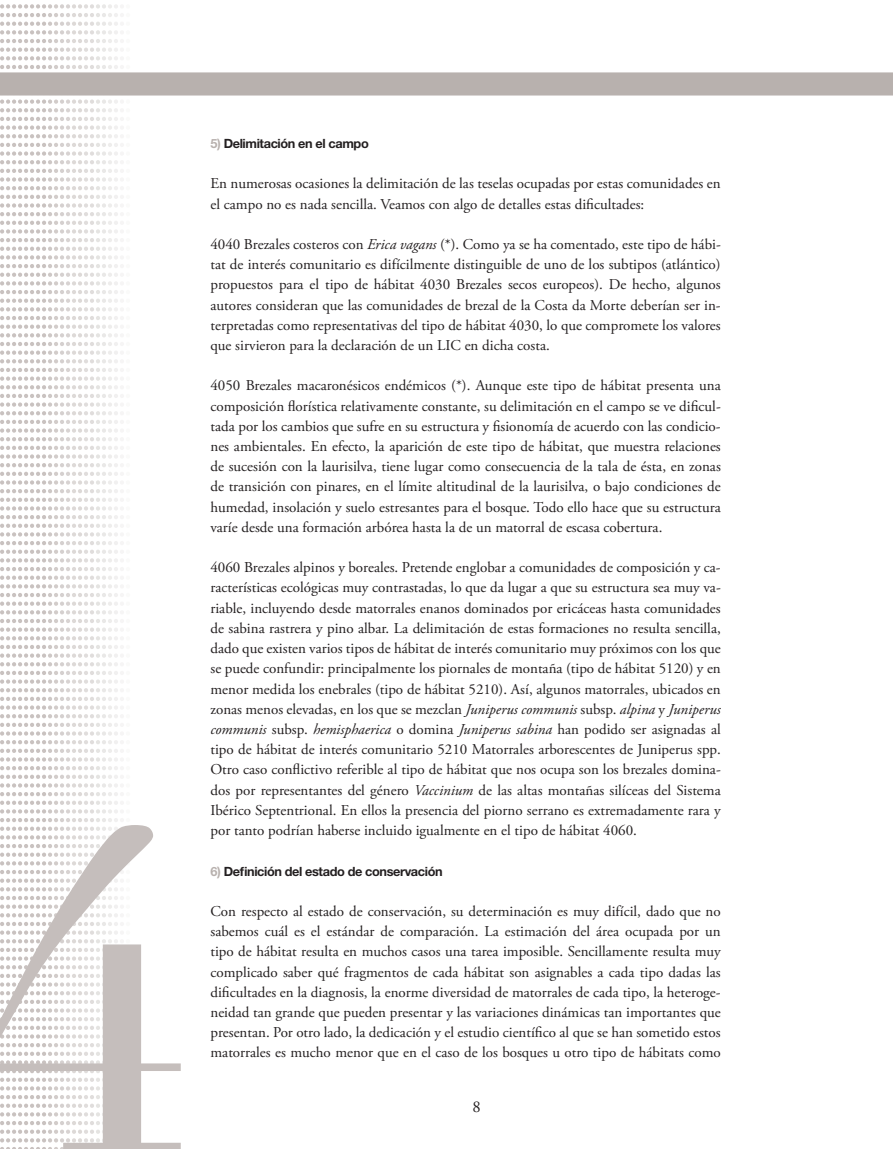
<style>
.page{position:relative;width:893px;height:1149px;background:#fff}
.page>*{position:absolute;margin:0;border:0;box-sizing:border-box;transform-origin:0 0}
.t1{font:16.5px "Adobe Garamond Pro";color:#231f20}
.t2{font:15px/20.2px "Adobe Garamond Pro";color:#231f20;text-align:justify}
.t3{font:700 12.75px "Helvetica Neue LT Std";color:#231f20}
.s1{color:#b8b1ae}
.s2{font-style:italic}
</style>
<div class="page">
<svg style="left:0;top:4px;width:136px;height:1145px"></svg>
<hr style="left:0;top:95px;width:893px;height:1px;background:#b8b1ae">
<div style="left:0;top:73px;width:893px;height:22px;background:#b8b1ae"></div>
<svg style="left:0;top:824px;width:181px;height:324px"></svg>
<p class="t3" style="left:210px;top:135px;width:160px"><span class="s1">5)</span> Delimitación en el campo</p>
<p class="t2" style="left:210px;top:174px;width:512px">En numerosas ocasiones la delimitación de las teselas ocupadas por estas comunidades en el campo no es nada sencilla. Veamos con algo de detalles estas dificultades:</p>
<p class="t2" style="left:210px;top:234px;width:512px">4040 Brezales costeros con <span class="s2">Erica vagans</span> (*). Como ya se ha comentado, este tipo de hábi&shy;tat de interés comunitario es difícilmente distinguible de uno de los subtipos (atlántico) propuestos para el tipo de hábitat 4030 Brezales secos europeos). De hecho, algunos autores consideran que las comunidades de brezal de la Costa da Morte deberían ser in&shy;terpretadas como representativas del tipo de hábitat 4030, lo que compromete los valores que sirvieron para la declaración de un LIC en dicha costa.</p>
<p class="t2" style="left:210px;top:376px;width:512px">4050 Brezales macaronésicos endémicos (*). Aunque este tipo de hábitat presenta una composición florística relativamente constante, su delimitación en el campo se ve dificul&shy;tada por los cambios que sufre en su estructura y fisionomía de acuerdo con las condicio&shy;nes ambientales. En efecto, la aparición de este tipo de hábitat, que muestra relaciones de sucesión con la laurisilva, tiene lugar como consecuencia de la tala de ésta, en zonas de transición con pinares, en el límite altitudinal de la laurisilva, o bajo condiciones de humedad, insolación y suelo estresantes para el bosque. Todo ello hace que su estructura varíe desde una formación arbórea hasta la de un matorral de escasa cobertura.</p>
<p class="t2" style="left:210px;top:557px;width:512px">4060 Brezales alpinos y boreales. Pretende englobar a comunidades de composición y ca&shy;racterísticas ecológicas muy contrastadas, lo que da lugar a que su estructura sea muy va&shy;riable, incluyendo desde matorrales enanos dominados por ericáceas hasta comunidades de sabina rastrera y pino albar. La delimitación de estas formaciones no resulta sencilla, dado que existen varios tipos de hábitat de interés comunitario muy próximos con los que se puede confundir: principalmente los piornales de montaña (tipo de hábitat 5120) y en menor medida los enebrales (tipo de hábitat 5210). Así, algunos matorrales, ubicados en zonas menos elevadas, en los que se mezclan <span class="s2">Juniperus communis</span> subsp. <span class="s2">alpina</span> y <span class="s2">Juniperus communis</span> subsp. <span class="s2">hemisphaerica</span> o domina <span class="s2">Juniperus sabina</span> han podido ser asignadas al tipo de hábitat de interés comunitario 5210 Matorrales arborescentes de Juniperus spp.<br>Otro caso conflictivo referible al tipo de hábitat que nos ocupa son los brezales domina&shy;dos por representantes del género <span class="s2">Vaccinium</span> de las altas montañas silíceas del Sistema Ibérico Septentrional. En ellos la presencia del piorno serrano es extremadamente rara y por tanto podrían haberse incluido igualmente en el tipo de hábitat 4060.</p>
<p class="t3" style="left:210px;top:862px;width:234px"><span class="s1">6)</span> Definición del estado de conservación</p>
<p class="t2" style="left:210px;top:901px;width:512px">Con respecto al estado de conservación, su determinación es muy difícil, dado que no sabemos cuál es el estándar de comparación. La estimación del área ocupada por un tipo de hábitat resulta en muchos casos una tarea imposible. Sencillamente resulta muy complicado saber qué fragmentos de cada hábitat son asignables a cada tipo dadas las dificultades en la diagnosis, la enorme diversidad de matorrales de cada tipo, la heteroge&shy;neidad tan grande que pueden presentar y las variaciones dinámicas tan importantes que presentan. Por otro lado, la dedicación y el estudio científico al que se han sometido estos matorrales es mucho menor que en el caso de los bosques u otro tipo de hábitats como</p>
<p class="t1" style="left:472px;top:1096px;width:10px">8</p>
</div>
